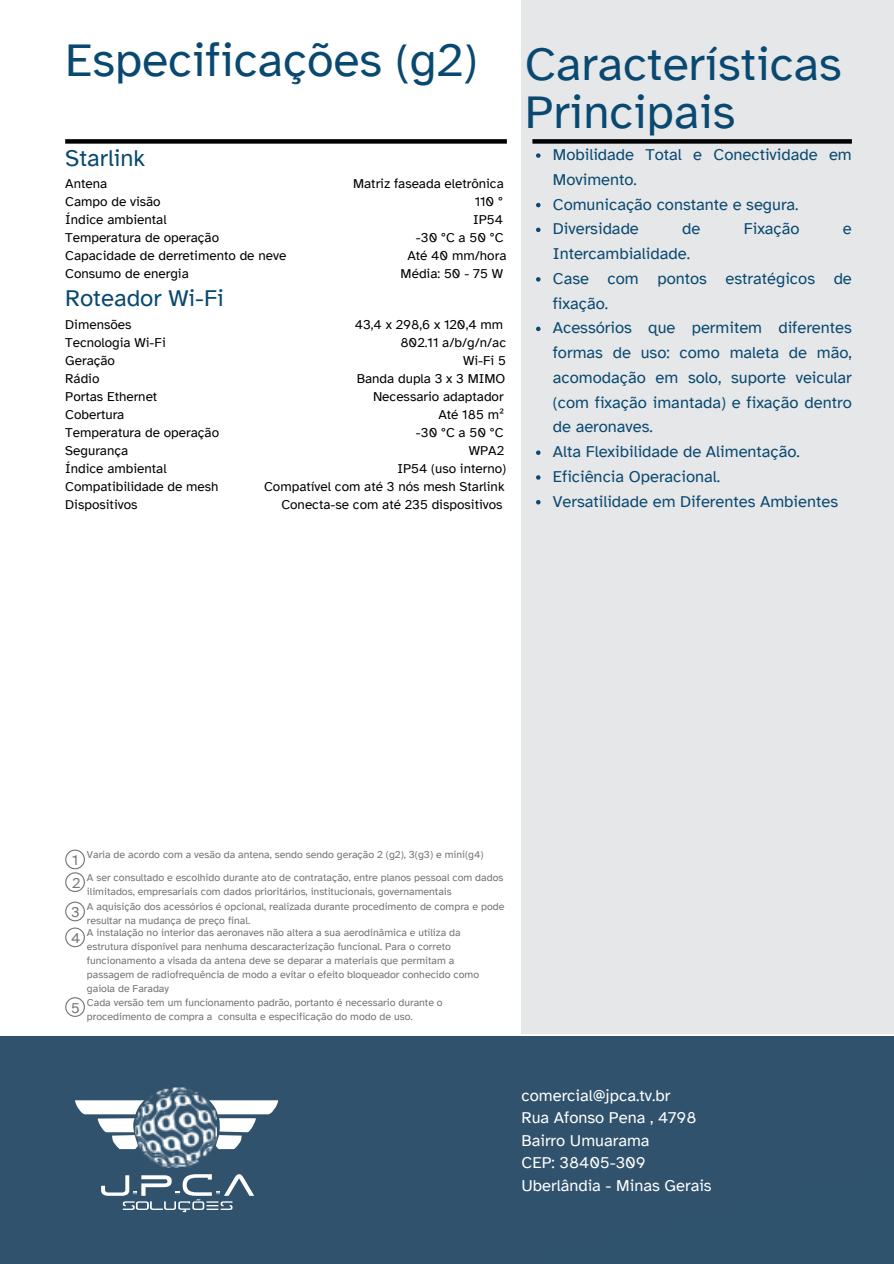
<style>
.page{position:relative;width:894px;height:1264px;background:#fff}
.page>*{position:absolute;margin:0;border:0;box-sizing:border-box;transform-origin:0 0}
.t1{font:48px/47.2px "Atkinson Hyperlegible";color:#094971}
.t2{font:24px "Atkinson Hyperlegible";color:#094971}
.t3{font:16.5px/24.8px "Atkinson Hyperlegible";color:#094971}
.t4{font:16.5px/22.5px "Atkinson Hyperlegible";color:#fff}
.t5{font:15px "Atkinson Hyperlegible";color:#737373}
.t6{font:13.5px "Atkinson Hyperlegible";color:#000}
.t7{font:10.5px/14px "Atkinson Hyperlegible";color:#737373}
</style>
<div class="page">
<div style="left:0;top:1036px;width:893px;height:227px;background:#30526c"></div>
<img style="left:141px;top:1087px;width:72px;height:80px">
<svg style="left:75px;top:1100px;width:69px;height:49px"></svg>
<svg style="left:209px;top:1100px;width:69px;height:49px"></svg>
<svg style="left:101px;top:1174px;width:153px;height:38px"></svg>
<div style="left:521px;top:0;width:372px;height:1033px;background:#e6e7e8"></div>
<div style="left:65px;top:139px;width:441px;height:5px;background:#000"></div>
<div style="left:532px;top:139px;width:319px;height:5px;background:#000"></div>
<svg style="left:536px;top:153px;width:4px;height:5px"></svg>
<svg style="left:536px;top:203px;width:4px;height:4px"></svg>
<svg style="left:536px;top:227px;width:4px;height:5px"></svg>
<svg style="left:536px;top:277px;width:4px;height:4px"></svg>
<svg style="left:536px;top:326px;width:4px;height:5px"></svg>
<svg style="left:536px;top:450px;width:4px;height:5px"></svg>
<svg style="left:536px;top:475px;width:4px;height:4px"></svg>
<svg style="left:536px;top:500px;width:4px;height:4px"></svg>
<svg style="left:65px;top:849px;width:20px;height:43px"></svg>
<svg style="left:65px;top:901px;width:20px;height:20px"></svg>
<svg style="left:65px;top:927px;width:20px;height:20px"></svg>
<svg style="left:65px;top:997px;width:20px;height:19px"></svg>
<p class="t1" style="left:65px;top:37px;width:414px">Especificações (g2)</p>
<p class="t1" style="left:524px;top:41px;width:318px">Características<br>Principais</p>
<p class="t2" style="left:65px;top:143px;width:82px">Starlink</p>
<p class="t6" style="left:65px;top:175px;width:43px">Antena</p>
<p class="t6" style="left:353px;top:175px;width:152px">Matriz faseada eletrônica</p>
<p class="t6" style="left:65px;top:193px;width:97px">Campo de visão</p>
<p class="t6" style="left:474px;top:193px;width:30px">110 °</p>
<p class="t6" style="left:65px;top:211px;width:103px">Índice ambiental</p>
<p class="t6" style="left:473px;top:211px;width:31px">IP54</p>
<p class="t6" style="left:65px;top:229px;width:155px">Temperatura de operação</p>
<p class="t6" style="left:416px;top:229px;width:89px">-30 °C a 50 °C</p>
<p class="t6" style="left:65px;top:247px;width:222px">Capacidade de derretimento de neve</p>
<p class="t6" style="left:407px;top:247px;width:101px">Até 40 mm/hora</p>
<p class="t6" style="left:65px;top:265px;width:125px">Consumo de energia</p>
<p class="t6" style="left:400px;top:265px;width:104px">Média: 50 - 75 W</p>
<p class="t2" style="left:65px;top:284px;width:160px">Roteador Wi-Fi</p>
<p class="t6" style="left:65px;top:316px;width:68px">Dimensões</p>
<p class="t6" style="left:354px;top:316px;width:150px">43,4 x 298,6 x 120,4 mm</p>
<p class="t6" style="left:65px;top:334px;width:102px">Tecnologia Wi-Fi</p>
<p class="t6" style="left:400px;top:334px;width:107px">802.11 a/b/g/n/ac</p>
<p class="t6" style="left:65px;top:352px;width:51px">Geração</p>
<p class="t6" style="left:463px;top:352px;width:44px">Wi-Fi 5</p>
<p class="t6" style="left:65px;top:370px;width:36px">Rádio</p>
<p class="t6" style="left:356px;top:370px;width:150px">Banda dupla 3 x 3 MIMO</p>
<p class="t6" style="left:65px;top:388px;width:94px">Portas Ethernet</p>
<p class="t6" style="left:373px;top:388px;width:132px">Necessario adaptador</p>
<p class="t6" style="left:65px;top:406px;width:61px">Cobertura</p>
<p class="t6" style="left:438px;top:406px;width:67px">Até 185 m²</p>
<p class="t6" style="left:65px;top:424px;width:155px">Temperatura de operação</p>
<p class="t6" style="left:416px;top:424px;width:89px">-30 °C a 50 °C</p>
<p class="t6" style="left:65px;top:442px;width:65px">Segurança</p>
<p class="t6" style="left:468px;top:442px;width:37px">WPA2</p>
<p class="t6" style="left:65px;top:460px;width:103px">Índice ambiental</p>
<p class="t6" style="left:397px;top:460px;width:110px">IP54 (uso interno)</p>
<p class="t6" style="left:65px;top:478px;width:155px">Compatibilidade de mesh</p>
<p class="t6" style="left:264px;top:478px;width:242px">Compatível com até 3 nós mesh Starlink</p>
<p class="t6" style="left:65px;top:496px;width:74px">Dispositivos</p>
<p class="t6" style="left:281px;top:496px;width:223px">Conecta-se com até 235 dispositivos</p>
<p class="t3" style="left:552px;top:142px;width:300px">Mobilidade Total e Conectividade em<br>Movimento.</p>
<p class="t3" style="left:552px;top:192px;width:247px">Comunicação constante e segura.</p>
<p class="t3" style="left:552px;top:216px;width:87px">Diversidade</p>
<p class="t3" style="left:682px;top:216px;width:20px">de</p>
<p class="t3" style="left:743px;top:216px;width:57px">Fixação</p>
<p class="t3" style="left:842px;top:216px;width:10px">e</p>
<p class="t3" style="left:552px;top:241px;width:139px">Intercambialidade.</p>
<p class="t3" style="left:552px;top:266px;width:300px">Case com pontos estratégicos de fixação.</p>
<p class="t3" style="left:552px;top:315px;width:300px;text-align:justify">Acessórios que permitem diferentes formas de uso: como maleta de mão, acomodação em solo, suporte veicular (com fixação imantada) e fixação dentro de aeronaves.</p>
<h1 class="t3" style="left:552px;top:439px;width:248px">Alta Flexibilidade de Alimentação.</h1>
<p class="t3" style="left:552px;top:464px;width:169px">Eficiência Operacional.</p>
<p class="t3" style="left:552px;top:489px;width:287px">Versatilidade em Diferentes Ambientes</p>
<p class="t5" style="left:72px;top:851px;width:8px">1</p>
<p class="t7" style="left:87px;top:847px;width:398px">Varia de acordo com a vesão da antena, sendo sendo geração 2 (g2), 3(g3) e mini(g4)</p>
<p class="t5" style="left:72px;top:873px;width:10px">2</p>
<p class="t7" style="left:87px;top:870px;width:418px">A ser consultado e escolhido durante ato de contratação, entre planos pessoal com dados ilimitados, empresariais com dados prioritários, institucionais, governamentais</p>
<p class="t5" style="left:71px;top:903px;width:10px">3</p>
<p class="t7" style="left:87px;top:899px;width:419px">A aquisição dos acessórios é opcional, realizada durante procedimento de compra e pode resultar na mudança de preço final.</p>
<p class="t5" style="left:71px;top:928px;width:11px">4</p>
<p class="t7" style="left:87px;top:925px;width:393px">A instalação no interior das aeronaves não altera a sua aerodinâmica e utiliza da estrutura disponível para nenhuma descaracterização funcional. Para o correto funcionamento a visada da antena deve se deparar a materiais que permitam a passagem de radiofrequência de modo a evitar o efeito bloqueador conhecido como gaiola de Faraday</p>
<p class="t5" style="left:71px;top:998px;width:10px">5</p>
<p class="t7" style="left:87px;top:995px;width:357px">Cada versão tem um funcionamento padrão, portanto é necessario durante o procedimento de compra a consulta e especificação do modo de uso.</p>
<p class="t4" style="left:521px;top:1083px;width:192px">comercial@jpca.tv.br<br>Rua Afonso Pena , 4798<br>Bairro Umuarama<br>CEP: 38405-309<br>Uberlândia - Minas Gerais</p>
</div>
